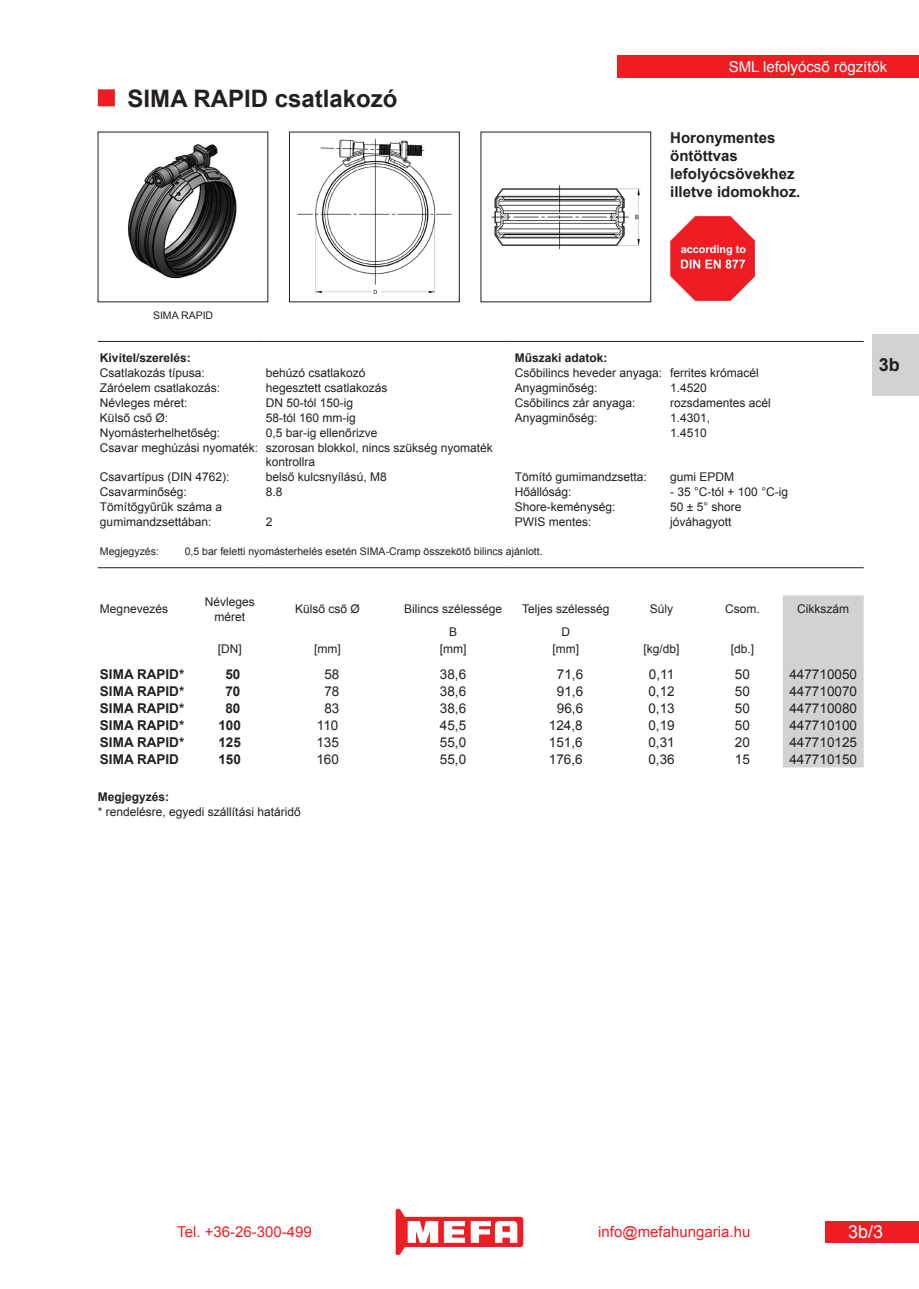
<style>
.page{position:relative;width:919px;height:1289px;background:#fff}
.page>*{position:absolute;margin:0;border:0;box-sizing:border-box;transform-origin:0 0}
.Überschrift_Inhaltsv{font:700 24px "Arial";color:#231f20}
.t1{font:18px "Arial";color:#fff}
.t2{font:700 18px "Arial";color:#231f20}
.t3{font:700 15px/18px "Arial";color:#231f20}
.t4{font:15px "Arial";color:#ee1d23}
.t5{font:15px "Arial";color:#fff}
.t6{font:13.5px "Arial";color:#231f20}
.t7{font:700 13.5px "Arial";color:#231f20}
.t8{font:12px/14.4px "Arial";color:#231f20;text-align:center}
.t9{font:700 12px "Arial";color:#231f20}
.t10{font:700 10.95px "Arial";color:#fff}
.t11{font:10.5px "Arial";color:#231f20}
</style>
<div class="page">
<div style="left:98px;top:89px;width:17px;height:17px;background:#ee1d23;border:2px solid #ee1d23"></div>
<div style="left:872px;top:334px;width:46px;height:61px;background:#d1d2d4"></div>
<div style="left:617px;top:55px;width:301px;height:23px;background:#ee1d23"></div>
<svg style="left:395px;top:1208px;width:128px;height:46px"></svg>
<div style="left:825px;top:1220px;width:93px;height:22px;background:#ee1d23"></div>
<hr style="left:98px;top:567px;width:166px;height:1px;background:#231f20">
<hr style="left:264px;top:567px;width:242px;height:1px;background:#231f20">
<hr style="left:506px;top:567px;width:162px;height:1px;background:#231f20">
<hr style="left:668px;top:567px;width:195px;height:1px;background:#231f20">
<hr style="left:98px;top:341px;width:166px;height:1px;background:#231f20">
<hr style="left:264px;top:341px;width:242px;height:1px;background:#231f20">
<hr style="left:506px;top:341px;width:162px;height:1px;background:#231f20">
<hr style="left:668px;top:341px;width:195px;height:1px;background:#231f20">
<img style="left:127px;top:144px;width:110px;height:135px">
<img style="left:491px;top:185px;width:150px;height:65px">
<img style="left:297px;top:138px;width:155px;height:157px">
<svg style="left:670px;top:216px;width:85px;height:85px"></svg>
<div style="left:783px;top:595px;width:80px;height:172px;background:#d1d2d4"></div>
<p class="Überschrift_Inhaltsv" style="left:128px;top:81px;width:271px">SIMA RAPID csatlakozó</p>
<p class="t11" style="left:153px;top:308px;width:62px">SIMA RAPID</p>
<p class="t5" style="left:728px;top:56px;width:160px">SML lefolyócső rögzítők</p>
<p class="t3" style="left:670px;top:129px;width:132px">Horonymentes öntöttvas lefolyócsövekhez illetve idomokhoz.</p>
<p class="t10" style="left:680px;top:242px;width:67px">according to</p>
<p class="t9" style="left:100px;top:349px;width:92px">Kivitel/szerelés:</p>
<p class="t9" style="left:514px;top:349px;width:94px">Műszaki adatok:</p>
<p class="t8" style="left:100px;top:365px;width:106px">Csatlakozás típusa:</p>
<p class="t8" style="left:266px;top:365px;width:101px">behúzó csatlakozó</p>
<p class="t8" style="left:514px;top:365px;width:149px">Csőbilincs heveder anyaga:</p>
<p class="t8" style="left:670px;top:365px;width:90px">ferrites krómacél</p>
<p class="t8" style="left:100px;top:380px;width:122px">Záróelem csatlakozás:</p>
<p class="t8" style="left:266px;top:380px;width:123px">hegesztett csatlakozás</p>
<p class="t8" style="left:514px;top:380px;width:84px">Anyagminőség:</p>
<p class="t8" style="left:670px;top:380px;width:38px">1.4520</p>
<p class="t8" style="left:100px;top:395px;width:89px">Névleges méret:</p>
<p class="t8" style="left:266px;top:395px;width:89px">DN 50-tól 150-ig</p>
<p class="t8" style="left:514px;top:395px;width:122px">Csőbilincs zár anyaga:</p>
<p class="t8" style="left:670px;top:395px;width:102px">rozsdamentes acél</p>
<p class="t8" style="left:100px;top:410px;width:70px">Külső cső Ø:</p>
<p class="t8" style="left:266px;top:410px;width:92px">58-tól 160 mm-ig</p>
<p class="t8" style="left:514px;top:410px;width:84px">Anyagminőség:</p>
<p class="t8" style="left:670px;top:410px;width:42px">1.4301,</p>
<p class="t8" style="left:100px;top:425px;width:122px">Nyomásterhelhetőség:</p>
<p class="t8" style="left:266px;top:425px;width:113px">0,5 bar-ig ellenőrizve</p>
<p class="t8" style="left:670px;top:425px;width:38px">1.4510</p>
<p class="t8" style="left:100px;top:440px;width:160px">Csavar meghúzási nyomaték:</p>
<p class="t8" style="left:266px;top:440px;width:228px">szorosan blokkol, nincs szükség nyomaték</p>
<p class="t8" style="left:266px;top:455px;width:51px">kontrollra</p>
<p class="t8" style="left:100px;top:470px;width:131px">Csavartípus (DIN 4762):</p>
<p class="t8" style="left:266px;top:470px;width:122px">belső kulcsnyílású, M8</p>
<p class="t8" style="left:514px;top:470px;width:134px">Tömító gumimandzsetta:</p>
<p class="t8" style="left:670px;top:470px;width:66px">gumi EPDM</p>
<p class="t8" style="left:100px;top:484px;width:88px">Csavarminőség:</p>
<p class="t8" style="left:266px;top:484px;width:18px">8.8</p>
<p class="t8" style="left:514px;top:484px;width:58px">Hőállóság:</p>
<p class="t8" style="left:670px;top:484px;width:119px">- 35 °C-tól + 100 °C-ig</p>
<p class="t8" style="left:100px;top:499px;width:124px">Tömítőgyűrűk száma a</p>
<p class="t8" style="left:514px;top:499px;width:102px">Shore-keménység:</p>
<p class="t8" style="left:670px;top:499px;width:73px">50 ± 5° shore</p>
<p class="t8" style="left:100px;top:514px;width:113px">gumimandzsettában:</p>
<p class="t8" style="left:266px;top:514px;width:8px">2</p>
<p class="t8" style="left:514px;top:514px;width:78px">PWIS mentes:</p>
<p class="t8" style="left:670px;top:514px;width:63px">jóváhagyott</p>
<p class="t11" style="left:100px;top:544px;width:60px">Megjegyzés:</p>
<p class="t11" style="left:185px;top:544px;width:359px">0,5 bar feletti nyomásterhelés esetén SIMA-Cramp összekötő bilincs ajánlott.</p>
<p class="t8" style="left:100px;top:602px;width:70px">Megnevezés</p>
<p class="t8" style="left:205px;top:594px;width:52px">Névleges méret</p>
<p class="t8" style="left:295px;top:602px;width:66px">Külső cső Ø</p>
<p class="t8" style="left:404px;top:602px;width:100px">Bilincs szélessége</p>
<p class="t8" style="left:522px;top:602px;width:89px">Teljes szélesség</p>
<p class="t8" style="left:650px;top:602px;width:25px">Súly</p>
<p class="t8" style="left:725px;top:602px;width:36px">Csom.</p>
<p class="t8" style="left:797px;top:602px;width:53px">Cikkszám</p>
<p class="t8" style="left:449px;top:624px;width:10px">B</p>
<p class="t8" style="left:561px;top:624px;width:10px">D</p>
<p class="t8" style="left:218px;top:641px;width:25px">[DN]</p>
<p class="t8" style="left:314px;top:641px;width:28px">[mm]</p>
<p class="t8" style="left:440px;top:641px;width:28px">[mm]</p>
<p class="t8" style="left:552px;top:641px;width:28px">[mm]</p>
<p class="t8" style="left:643px;top:641px;width:38px">[kg/db]</p>
<p class="t8" style="left:730px;top:641px;width:25px">[db.]</p>
<p class="t7" style="left:100px;top:664px;width:86px">SIMA RAPID*</p>
<p class="t7" style="left:225px;top:664px;width:17px">50</p>
<p class="t6" style="left:324px;top:664px;width:17px">58</p>
<p class="t6" style="left:440px;top:664px;width:28px">38,6</p>
<p class="t6" style="left:557px;top:664px;width:28px">71,6</p>
<p class="t6" style="left:649px;top:664px;width:27px">0,11</p>
<p class="t6" style="left:734px;top:664px;width:17px">50</p>
<p class="t6" style="left:789px;top:664px;width:69px">447710050</p>
<p class="t7" style="left:100px;top:681px;width:86px">SIMA RAPID*</p>
<p class="t7" style="left:225px;top:681px;width:17px">70</p>
<p class="t6" style="left:324px;top:681px;width:17px">78</p>
<p class="t6" style="left:440px;top:681px;width:28px">38,6</p>
<p class="t6" style="left:557px;top:681px;width:28px">91,6</p>
<p class="t6" style="left:648px;top:681px;width:28px">0,12</p>
<p class="t6" style="left:734px;top:681px;width:17px">50</p>
<p class="t6" style="left:789px;top:681px;width:69px">447710070</p>
<p class="t7" style="left:100px;top:698px;width:86px">SIMA RAPID*</p>
<p class="t7" style="left:225px;top:698px;width:17px">80</p>
<p class="t6" style="left:324px;top:698px;width:17px">83</p>
<p class="t6" style="left:440px;top:698px;width:28px">38,6</p>
<p class="t6" style="left:557px;top:698px;width:28px">96,6</p>
<p class="t6" style="left:648px;top:698px;width:28px">0,13</p>
<p class="t6" style="left:734px;top:698px;width:17px">50</p>
<p class="t6" style="left:789px;top:698px;width:69px">447710080</p>
<p class="t7" style="left:100px;top:715px;width:86px">SIMA RAPID*</p>
<p class="t7" style="left:218px;top:715px;width:24px">100</p>
<p class="t6" style="left:317px;top:715px;width:23px">110</p>
<p class="t6" style="left:440px;top:715px;width:28px">45,5</p>
<p class="t6" style="left:549px;top:715px;width:35px">124,8</p>
<p class="t6" style="left:648px;top:715px;width:28px">0,19</p>
<p class="t6" style="left:734px;top:715px;width:17px">50</p>
<p class="t6" style="left:789px;top:715px;width:69px">447710100</p>
<p class="t7" style="left:100px;top:732px;width:86px">SIMA RAPID*</p>
<p class="t7" style="left:218px;top:732px;width:24px">125</p>
<p class="t6" style="left:316px;top:732px;width:24px">135</p>
<p class="t6" style="left:440px;top:732px;width:28px">55,0</p>
<p class="t6" style="left:549px;top:732px;width:35px">151,6</p>
<p class="t6" style="left:648px;top:732px;width:28px">0,31</p>
<p class="t6" style="left:734px;top:732px;width:17px">20</p>
<p class="t6" style="left:789px;top:732px;width:69px">447710125</p>
<p class="t7" style="left:100px;top:749px;width:81px">SIMA RAPID</p>
<p class="t7" style="left:218px;top:749px;width:24px">150</p>
<p class="t6" style="left:316px;top:749px;width:24px">160</p>
<p class="t6" style="left:440px;top:749px;width:28px">55,0</p>
<p class="t6" style="left:549px;top:749px;width:35px">176,6</p>
<p class="t6" style="left:648px;top:749px;width:28px">0,36</p>
<p class="t6" style="left:734px;top:749px;width:17px">15</p>
<p class="t6" style="left:789px;top:749px;width:69px">447710150</p>
<p class="t9" style="left:98px;top:788px;width:73px">Megjegyzés:</p>
<p class="t8" style="left:98px;top:804px;width:204px">* rendelésre, egyedi szállítási határidő</p>
<h2 class="t2" style="left:878px;top:352px;width:23px">3b</h2>
<p class="t4" style="left:177px;top:1221px;width:136px">Tel. +36-26-300-499</p>
<p class="t4" style="left:598px;top:1221px;width:153px">info@mefahungaria.hu</p>
<h2 class="t1" style="left:848px;top:1219px;width:37px">3b/3</h2>
</div>
